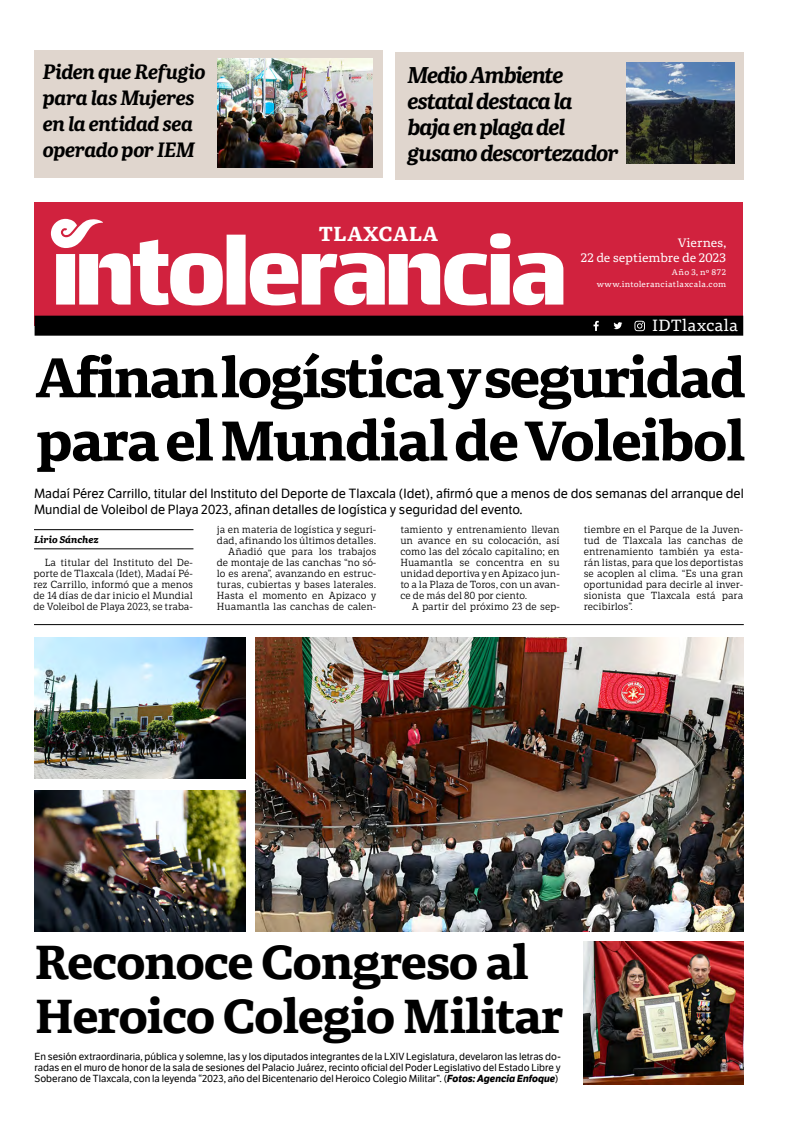
<style>
.page{position:relative;width:792px;height:1134px;background:#fff}
.page>*{position:absolute;margin:0;border:0;box-sizing:border-box;transform-origin:0 0}
.t1{font:700 55px/63.2px "Portada Text";letter-spacing:-.045em;color:#000}
.t2{font:700 47px/54.6px "Portada Text";letter-spacing:-.03em;color:#000}
.t3{font:italic 700 22px/26px "Portada";letter-spacing:-.05em;color:#000}
.t4{font:italic 700 20px/26px "Portada";letter-spacing:-.025em;color:#000}
.t5{font:700 20px "Portada Text";letter-spacing:.025em;color:#fff}
.t6{font:16px "Portada Text";letter-spacing:-.01em;color:#fff}
.t7{font:13px/16px "LFT Etica";color:#000}
.t8{font:12px/15px "Portada Text";letter-spacing:-.015em;color:#fff;text-align:right}
.t9{font:10px/11px "LFT Etica Sheriff";color:#000;text-align:justify}
.t10{font:10px/11px "LFT Etica";letter-spacing:-.005em;color:#000;text-align:justify}
.t11{font:italic 700 9.5px "Portada Text";letter-spacing:-.01em;color:#000}
.t12{font:8px/12px "Portada Text";letter-spacing:.025em;color:#fff;text-align:right}
.s1{font-weight:700;font-style:italic}
</style>
<div class="page">
<div style="left:35px;top:202px;width:708px;height:124px;background:#d1223e"></div>
<div style="left:35px;top:316px;width:708px;height:20px;background:#000"></div>
<div style="left:227px;top:235px;width:19px;height:70px;background:#fff"></div>
<svg style="left:250px;top:233px;width:313px;height:72px"></svg>
<svg style="left:51px;top:218px;width:172px;height:87px"></svg>
<hr style="left:34px;top:529px;width:159px;height:1px;background:#000">
<hr style="left:34px;top:548px;width:159px;height:1px;background:#000">
<svg style="left:594px;top:321px;width:5px;height:10px"></svg>
<svg style="left:614px;top:322px;width:8px;height:7px"></svg>
<svg style="left:632px;top:318px;width:16px;height:16px"></svg>
<svg style="left:634px;top:321px;width:11px;height:10px"></svg>
<div style="left:395px;top:52px;width:349px;height:128px;background:#e0d6ce"></div>
<img style="left:626px;top:63px;width:108px;height:100px">
<div style="left:35px;top:50px;width:348px;height:127px;background:#e0d6ce"></div>
<img style="left:217px;top:59px;width:155px;height:108px">
<hr style="left:34px;top:624px;width:710px;height:1px;background:#000">
<img style="left:583px;top:941px;width:161px;height:143px">
<img style="left:255px;top:638px;width:488px;height:293px">
<img style="left:35px;top:638px;width:211px;height:140px">
<img style="left:35px;top:790px;width:211px;height:141px">
<h3 class="t4" style="left:43px;top:58px;width:164px">Piden que Refugio para las Mujeres en la entidad sea operado por IEM</h3>
<h3 class="t3" style="left:407px;top:61px;width:213px">Medio Ambiente estatal destaca la baja en plaga del gusano descortezador</h3>
<h3 class="t5" style="left:319px;top:219px;width:121px">TLAXCALA</h3>
<p class="t8" style="left:581px;top:235px;width:147px">Viernes,<br>22 de septiembre de 2023</p>
<p class="t12" style="left:597px;top:266px;width:131px">Año 3, nº 872 www.intoleranciatlaxcala.com</p>
<h3 class="t6" style="left:652px;top:315px;width:88px">IDTlaxcala</h3>
<h1 class="t1" style="left:36px;top:345px;width:712px">Afinan logística y seguridad para el Mundial de Voleibol</h1>
<h3 class="t7" style="left:34px;top:485px;width:711px">Madaí Pérez Carrillo, titular del Instituto del Deporte de Tlaxcala (Idet), afirmó que a menos de dos semanas del arranque del<br>Mundial de Voleibol de Playa 2023, afinan detalles de logística y seguridad del evento.</h3>
<p class="t11" style="left:34px;top:532px;width:66px">Lirio Sánchez</p>
<p class="t9" style="left:33px;top:557px;width:161px;text-indent:11px">La titular del Instituto del De&shy;porte de Tlaxcala (Idet), Madaí Pé&shy;rez Carrillo, informó que a menos de 14 días de dar inicio el Mundial de Voleibol de Playa 2023, se traba-</p>
<p class="t9" style="left:217px;top:524px;width:161px;text-align:right">ja en materia de logística y seguri&shy;dad, afinando los últimos detalles.<br>Añadió que para los trabajos de montaje de las canchas “no só&shy;lo es arena”, avanzando en estruc&shy;turas, cubiertas y bases laterales.<br>Hasta el momento en Apizaco y<br>Huamantla las canchas de calen-</p>
<p class="t9" style="left:400px;top:524px;width:161px">tamiento y entrenamiento llevan un avance en su colocación, así como las del zócalo capitalino; en Huamantla se concentra en su unidad deportiva y en Apizaco jun&shy;to a la Plaza de Toros, con un avan&shy;ce de más del 80 por ciento.</p>
<p class="t9" style="left:412px;top:601px;width:150px">A partir del próximo 23 de sep-</p>
<p class="t9" style="left:584px;top:524px;width:161px">tiembre en el Parque de la Juven&shy;tud de Tlaxcala las canchas de entrenamiento también ya esta&shy;rán listas, para que los deportistas se acoplen al clima. “Es una gran oportunidad para decirle al inver&shy;sionista que Tlaxcala está para recibirlos”.</p>
<h2 class="t2" style="left:35px;top:933px;width:531px">Reconoce Congreso al<br>Heroico Colegio Militar</h2>
<p class="t10" style="left:35px;top:1051px;width:528px">En sesión extraordinaria, pública y solemne, las y los diputados integrantes de la LXIV Legislatura, develaron las letras do&shy;radas en el muro de honor de la sala de sesiones del Palacio Juárez, recinto oficial del Poder Legislativo del Estado Libre y Soberano de Tlaxcala, con la leyenda “2023, año del Bicentenario del Heroico Colegio Militar”. (<span class="s1">Fotos: Agencia Enfoque</span>)</p>
</div>
